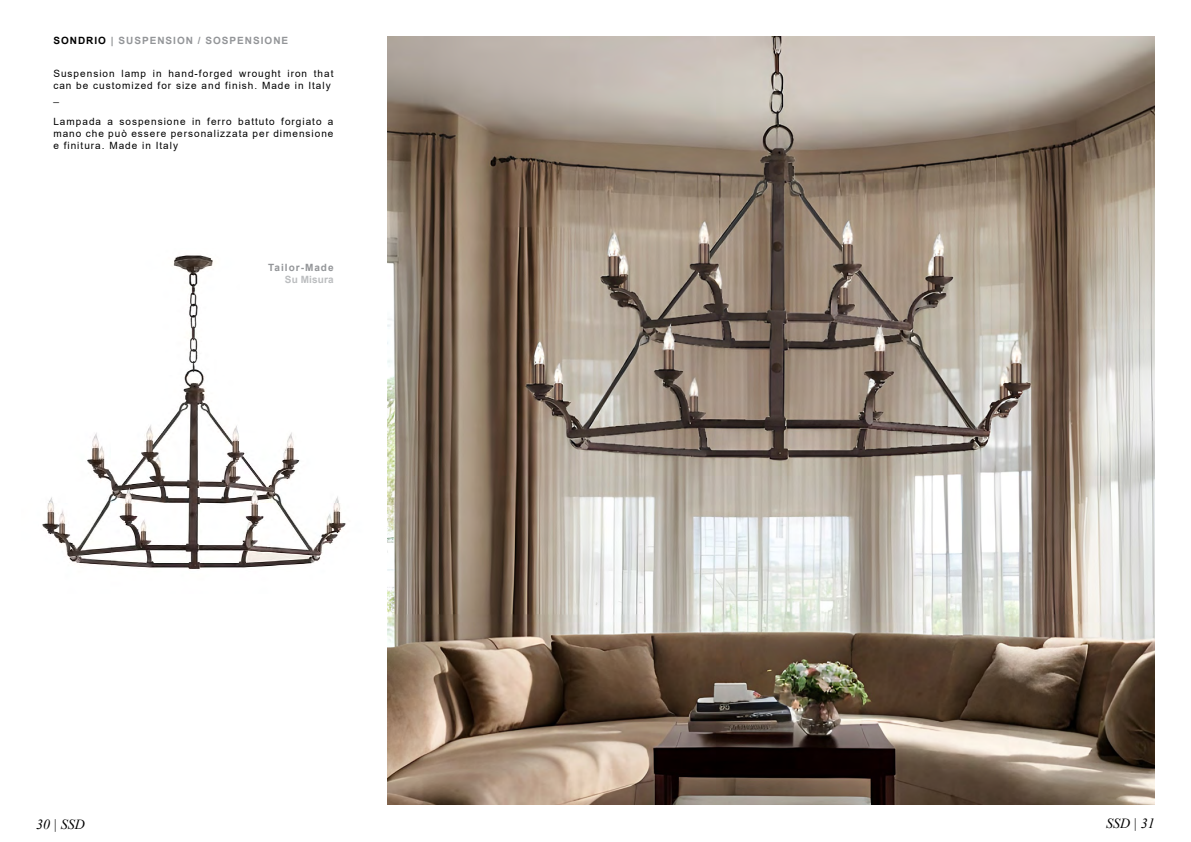
<style>
.page{position:relative;width:1191px;height:842px;background:#fff}
.page>*{position:absolute;margin:0;border:0;box-sizing:border-box;transform-origin:0 0}
.t1{font:italic 14px "Times New Roman";color:#000}
.t2{font:10px/12px "Arial";letter-spacing:.1em;color:#000}
.t3{font:700 10px "Arial";letter-spacing:.1em;color:#939598}
.t4{font:700 10px "Arial";letter-spacing:.01em;color:#bcbec0}
.s1{color:#000}
</style>
<div class="page">
<img style="left:387px;top:37px;width:768px;height:767px">
<img style="left:42px;top:255px;width:304px;height:314px">
<p class="t3" style="left:53px;top:33px;width:236px"><span class="s1">SONDRIO</span> | SUSPENSION / SOSPENSIONE</p>
<p class="t2" style="left:53px;top:67px;width:282px">Suspension lamp in hand-forged wrought iron that can be customized for size and finish. Made in Italy _</p>
<p class="t2" style="left:53px;top:115px;width:282px;text-align:justify">Lampada a sospensione in ferro battuto forgiato a mano che può essere personalizzata per dimensione e finitura. Made in Italy</p>
<p class="t3" style="left:268px;top:260px;width:67px">Tailor-Made</p>
<p class="t4" style="left:285px;top:272px;width:50px">Su Misura</p>
<h1 class="t1" style="left:36px;top:814px;width:50px">30 | SSD</h1>
<h1 class="t1" style="left:1106px;top:813px;width:50px">SSD | 31</h1>
</div>
